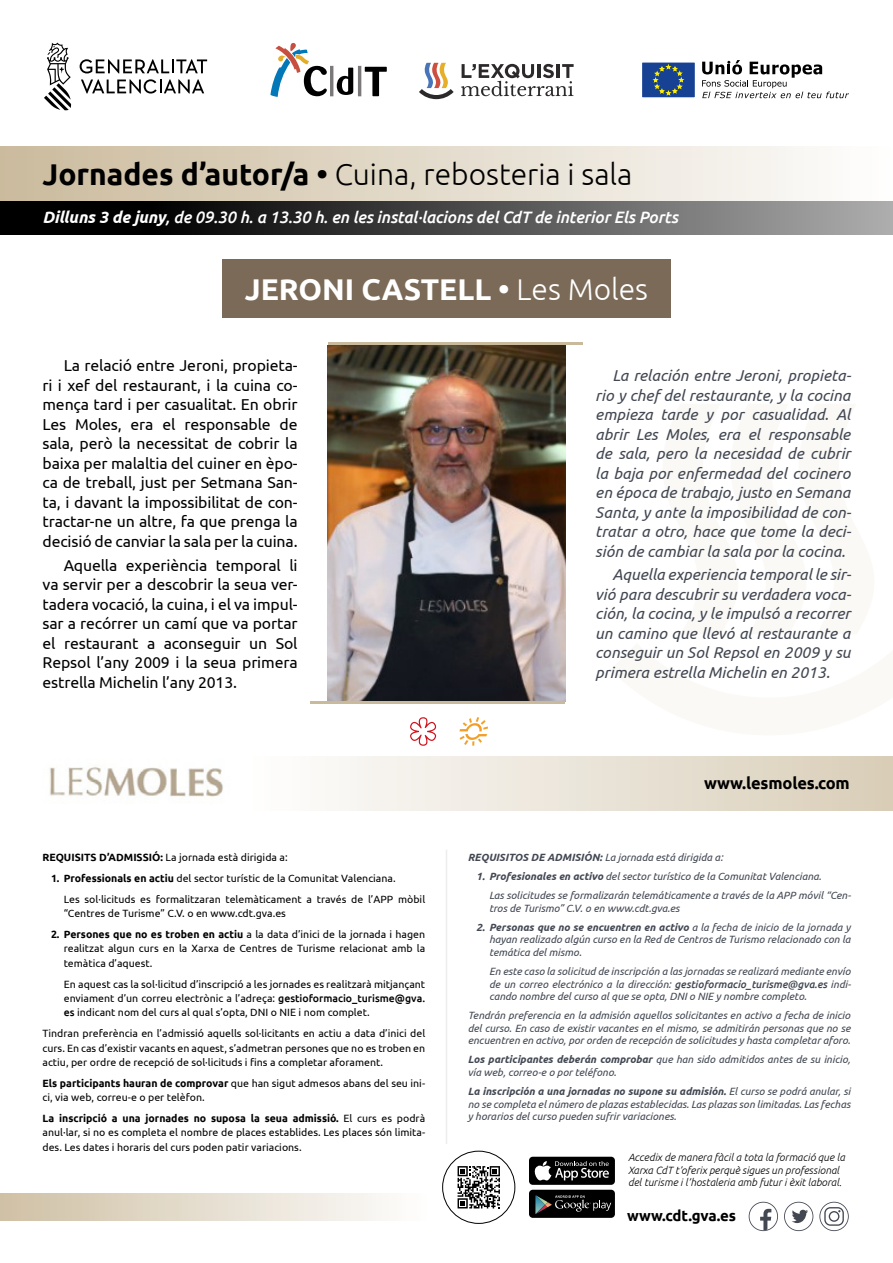
<style>
.page{position:relative;width:893px;height:1263px;background:#fff}
.page>*{position:absolute;margin:0;border:0;box-sizing:border-box;transform-origin:0 0}
.t1{font:300 30px "Ubuntu";color:#000}
.t2{font:700 30px "Ubuntu";color:#fff}
.t3{font:italic 500 16.5px "Ubuntu";letter-spacing:-.01em;color:#fff}
.t4{font:700 16.5px "Ubuntu";letter-spacing:-.01em;color:#000}
.t5{font:15.75px/19.5px "Ubuntu";letter-spacing:-.01em;color:#000;text-align:justify}
.t6{font:italic 15.75px/19.5px "Ubuntu";color:#424752;text-align:justify}
.t7{font:700 15px "Ubuntu";color:#000}
.t8{font:italic 10.5px/12.6px "Ubuntu";color:#424752;text-align:justify}
.t9{font:10.5px/14.4px "Ubuntu";color:#000;text-align:justify}
.t10{font:italic 300 10.5px/12.6px "Ubuntu";color:#000}
.s1{font-weight:700}
.s2{font-weight:300}
.s3{font-weight:500}
</style>
<div class="page">
<div style="left:0;top:199px;width:893px;height:36px;background:linear-gradient(to right,#000,#a9a9a9)"></div>
<div style="left:0;top:1193px;width:435px;height:27px;background:linear-gradient(to right,#cfc0a5,#fff)"></div>
<svg style="left:461px;top:64px;width:113px;height:32px"></svg>
<svg style="left:419px;top:63px;width:35px;height:36px"></svg>
<svg style="left:270px;top:43px;width:57px;height:54px"></svg>
<svg style="left:337px;top:68px;width:16px;height:27px"></svg>
<svg style="left:365px;top:67px;width:22px;height:29px"></svg>
<hr style="left:330px;top:66px;width:3px;height:30px;background:#7a7878">
<hr style="left:358px;top:66px;width:3px;height:30px;background:#7a7878">
<div style="left:640px;top:61px;width:56px;height:38px;background:#174294;border:2px solid #fff"></div>
<svg style="left:652px;top:64px;width:32px;height:32px"></svg>
<svg style="left:702px;top:60px;width:147px;height:38px"></svg>
<svg style="left:44px;top:43px;width:27px;height:67px"></svg>
<svg style="left:80px;top:59px;width:127px;height:14px"></svg>
<svg style="left:81px;top:79px;width:123px;height:15px"></svg>
<svg style="left:819px;top:1202px;width:30px;height:29px"></svg>
<svg style="left:784px;top:1202px;width:29px;height:29px"></svg>
<svg style="left:749px;top:1202px;width:29px;height:29px"></svg>
<div style="left:0;top:147px;width:893px;height:53px;background:linear-gradient(to right,#caba9c,#fefefe)"></div>
<div style="left:235px;top:757px;width:658px;height:53px;background:linear-gradient(to right,#fff,#d9cdb8)"></div>
<div style="left:222px;top:260px;width:449px;height:58px;background:#7b6a58"></div>
<div style="left:529px;top:1190px;width:86px;height:28px;background:#000;border-radius:4px"></div>
<svg style="left:535px;top:1195px;width:76px;height:19px"></svg>
<div style="left:529px;top:1157px;width:86px;height:28px;background:#000;border-radius:4px"></div>
<svg style="left:534px;top:1161px;width:75px;height:19px"></svg>
<div style="left:442px;top:1151px;width:73px;height:73px;border:1px solid #000;border-radius:50%"></div>
<svg style="left:458px;top:1166px;width:42px;height:42px"></svg>
<img style="left:328px;top:345px;width:237px;height:356px">
<hr style="left:446px;top:850px;width:1px;height:294px;background:#ededed">
<img style="left:49px;top:767px;width:174px;height:30px">
<hr style="left:310px;top:701px;width:255px;height:3px;background:#caba9c">
<hr style="left:328px;top:342px;width:255px;height:3px;background:#caba9c">
<svg style="left:459px;top:717px;width:29px;height:29px"></svg>
<svg style="left:410px;top:717px;width:26px;height:29px"></svg>
<h1 class="t1" style="left:43px;top:156px;width:592px"><span class="s1">Jornades d’autor/a •</span> Cuina, rebosteria i sala</h1>
<h2 class="t3" style="left:43px;top:207px;width:637px"><span class="s1">Dilluns 3 de juny</span>, de 09.30 h. a 13.30 h. en les instal·lacions del CdT de interior Els Ports</h2>
<h1 class="t2" style="left:245px;top:272px;width:405px">JERONI CASTELL • <span class="s2">Les Moles</span></h1>
<p class="t5" style="left:43px;top:356px;width:257px;text-indent:21px">La relació entre Jeroni, propieta&shy;ri i xef del restaurant, i la cuina co&shy;mença tard i per casualitat. En obrir Les Moles, era el responsable de sala, però la necessitat de cobrir la baixa per malaltia del cuiner en èpo&shy;ca de treball, just per Setmana San&shy;ta, i davant la impossibilitat de con&shy;tractar-ne un altre, fa que prenga la decisió de canviar la sala per la cuina.</p>
<p class="t5" style="left:43px;top:555px;width:257px;text-indent:21px">Aquella experiència temporal li va servir per a descobrir la seua ver&shy;tadera vocació, la cuina, i el va impul&shy;sar a recórrer un camí que va portar el restaurant a aconseguir un Sol Repsol l’any 2009 i la seua primera estrella Michelin l’any 2013.</p>
<p class="t9" style="left:43px;top:850px;width:247px"><span class="s1">REQUISITS D’ADMISSIÓ:</span> La jornada està dirigida a:</p>
<p class="t9" style="left:64px;top:868px;width:363px;line-height:20.9px;text-indent:-13px"><span class="s1">1. Professionals en actiu</span> del sector turístic de la Comunitat Valenciana.<br>Les sol·licituds es formalitzaran telemàticament a través de l’APP mòbil</p>
<p class="t9" style="left:64px;top:906px;width:224px">“Centres de Turisme” C.V. o en www.cdt.gva.es</p>
<p class="t9" style="left:64px;top:927px;width:363px;text-indent:-13px"><span class="s1">2. Persones que no es troben en actiu</span> a la data d’inici de la jornada i hagen realitzat algun curs en la Xarxa de Centres de Turisme relacionat amb la temàtica d’aquest.</p>
<p class="t9" style="left:64px;top:976px;width:363px">En aquest cas la sol·licitud d’inscripció a les jornades es realitzarà mitjançant enviament d’un correu electrònic a l’adreça: <span class="s3">gestioformacio_turisme@gva. es</span> indicant nom del curs al qual s’opta, DNI o NIE i nom complet.</p>
<p class="t9" style="left:43px;top:1026px;width:384px">Tindran preferència en l’admissió aquells sol·licitants en actiu a data d’inici del curs. En cas d’existir vacants en aquest, s’admetran persones que no es troben en actiu, per ordre de recepció de sol·licituds i fins a completar aforament.</p>
<p class="t9" style="left:43px;top:1076px;width:384px"><span class="s1">Els participants hauran de comprovar</span> que han sigut admesos abans del seu ini&shy;ci, via web, correu-e o per telèfon.</p>
<p class="t9" style="left:43px;top:1111px;width:384px"><span class="s1">La inscripció a una jornades no suposa la seua admissió.</span> El curs es podrà anul·lar, si no es completa el nombre de places establides. Les places són limita&shy;des. Les dates i horaris del curs poden patir variacions.</p>
<p class="t6" style="left:595px;top:365px;width:258px;text-indent:17px">La relación entre Jeroni, propieta&shy;rio y chef del restaurante, y la cocina empieza tarde y por casualidad. Al abrir Les Moles, era el responsable de sala, pero la necesidad de cubrir la baja por enfermedad del cocinero en época de trabajo, justo en Semana Santa, y ante la imposibilidad de con&shy;tratar a otro, hace que tome la deci&shy;sión de cambiar la sala por la cocina.</p>
<h3 class="t6" style="left:595px;top:565px;width:258px;text-indent:17px">Aquella experiencia temporal le sir&shy;vió para descubrir su verdadera voca&shy;ción, la cocina, y le impulsó a recorrer un camino que llevó al restaurante a conseguir un Sol Repsol en 2009 y su primera estrella Michelin en 2013.</h3>
<h2 class="t4" style="left:704px;top:773px;width:147px">www.lesmoles.com</h2>
<p class="t8" style="left:468px;top:851px;width:257px"><span class="s1">REQUISITOS DE ADMISIÓN:</span> La jornada está dirigida a:</p>
<p class="t8" style="left:489px;top:867px;width:363px;line-height:18.9px;text-indent:-13px"><span class="s1">1. Profesionales en activo</span> del sector turístico de la Comunitat Valenciana.<br>Las solicitudes se formalizarán telemáticamente a través de la APP móvil “Cen-</p>
<p class="t8" style="left:489px;top:901px;width:192px">tros de Turismo” C.V. o en www.cdt.gva.es</p>
<p class="t8" style="left:489px;top:920px;width:363px;text-indent:-13px"><span class="s1">2. Personas que no se encuentren en activo</span> a la fecha de inicio de la jornada y hayan realizado algún curso en la Red de Centros de Turismo relacionado con la temática del mismo.</p>
<p class="t8" style="left:489px;top:965px;width:363px">En este caso la solicitud de inscripción a las jornadas se realizará mediante envío de un correo electrónico a la dirección: <span class="s3">gestioformacio_turisme@gva.es</span> indi&shy;cando nombre del curso al que se opta, DNI o NIE y nombre completo.</p>
<p class="t8" style="left:468px;top:1009px;width:384px">Tendrán preferencia en la admisión aquellos solicitantes en activo a fecha de inicio del curso. En caso de existir vacantes en el mismo, se admitirán personas que no se encuentren en activo, por orden de recepción de solicitudes y hasta completar aforo.</p>
<p class="t8" style="left:468px;top:1053px;width:384px"><span class="s1">Los participantes deberán comprobar</span> que han sido admitidos antes de su inicio, vía web, correo-e o por teléfono.</p>
<p class="t8" style="left:468px;top:1084px;width:384px"><span class="s1">La inscripción a una jornadas no supone su admisión.</span> El curso se podrá anular, si no se completa el número de plazas establecidas. Las plazas son limitadas. Las fechas y horarios del curso pueden sufrir variaciones.</p>
<p class="t10" style="left:628px;top:1151px;width:218px">Accedix de manera fàcil a tota la formació que la<br>Xarxa CdT t’oferix perquè sigues un professional del turisme i l’hostaleria amb futur i èxit laboral.</p>
<h3 class="t7" style="left:627px;top:1206px;width:111px">www.cdt.gva.es</h3>
</div>
